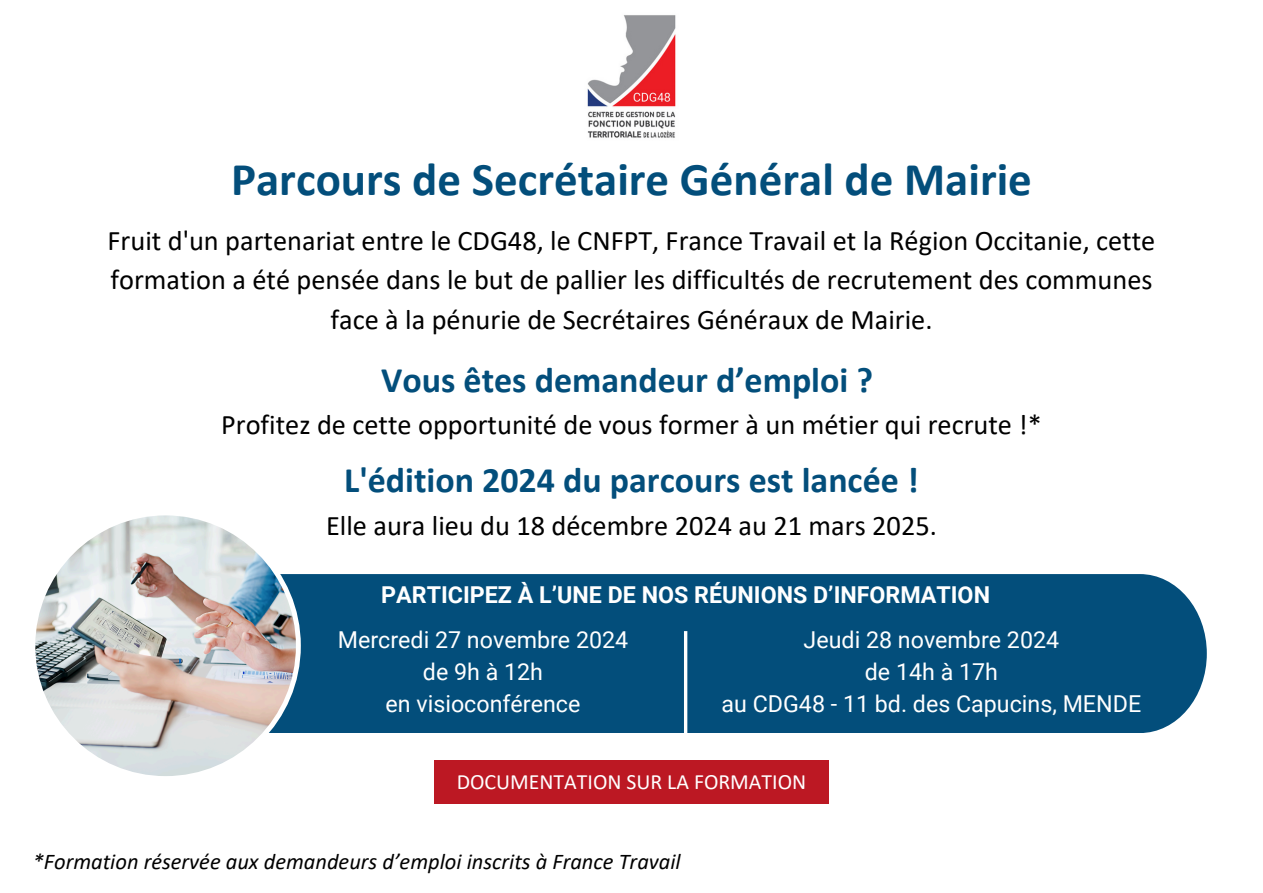
<style>
.page{position:relative;width:1263px;height:893px;background:#fff}
.page>*{position:absolute;margin:0;border:0;box-sizing:border-box;transform-origin:0 0}
.t1{font:700 47.03px "Calibri";color:#034e7b}
.t2{font:700 36px "Calibri";color:#034e7b}
.t3{font:700 35.92px "Calibri";color:#034e7b}
.t4{font:28.35px/39.4px "Calibri";color:#000;text-align:center}
.t5{font:23.25px "Roboto";color:#fff}
.t6{font:700 23.25px "Roboto";color:#fff}
.t7{font:italic 22.5px "Calibri";color:#000}
.t8{font:21.83px "Calibri";color:#fff}
</style>
<div class="page">
<img style="left:587px;top:15px;width:89px;height:123px">
<div style="left:434px;top:760px;width:395px;height:44px;background:#bc1823"></div>
<div style="left:301px;top:574px;width:906px;height:159px;background:#034e7b"></div>
<hr style="left:684px;top:631px;width:3px;height:102px;background:#fff">
<img style="left:35px;top:515px;width:266px;height:261px">
<h1 class="t1" style="left:231px;top:160px;width:802px">Parcours de Secrétaire Général de Mairie</h1>
<h2 class="t4" style="left:108px;top:223px;width:1049px">Fruit d'un partenariat entre le CDG48, le CNFPT, France Travail et la Région Occitanie, cette formation a été pensée dans le but de pallier les difficultés de recrutement des communes face à la pénurie de Secrétaires Généraux de Mairie.</h2>
<h2 class="t2" style="left:381px;top:364px;width:493px">Vous êtes demandeur d’emploi ?</h2>
<h2 class="t4" style="left:221px;top:407px;width:822px">Profitez de cette opportunité de vous former à un métier qui recrute !*</h2>
<h2 class="t3" style="left:344px;top:465px;width:576px">L'édition 2024 du parcours est lancée !</h2>
<h2 class="t4" style="left:326px;top:508px;width:612px">Elle aura lieu du 18 décembre 2024 au 21 mars 2025.</h2>
<h4 class="t6" style="left:381px;top:581px;width:610px">PARTICIPEZ À L’UNE DE NOS RÉUNIONS D’INFORMATION</h4>
<p class="t5" style="left:338px;top:626px;width:292px">Mercredi 27 novembre 2024</p>
<p class="t5" style="left:423px;top:658px;width:122px">de 9h à 12h</p>
<p class="t5" style="left:386px;top:691px;width:196px">en visioconférence</p>
<p class="t5" style="left:803px;top:626px;width:257px">Jeudi 28 novembre 2024</p>
<p class="t5" style="left:865px;top:658px;width:135px">de 14h à 17h</p>
<p class="t5" style="left:721px;top:691px;width:421px">au CDG48 - 11 bd. des Capucins, MENDE</p>
<h3 class="t8" style="left:457px;top:772px;width:351px">DOCUMENTATION SUR LA FORMATION</h3>
<p class="t7" style="left:33px;top:852px;width:650px">*Formation réservée aux demandeurs d’emploi inscrits à France Travail</p>
</div>
